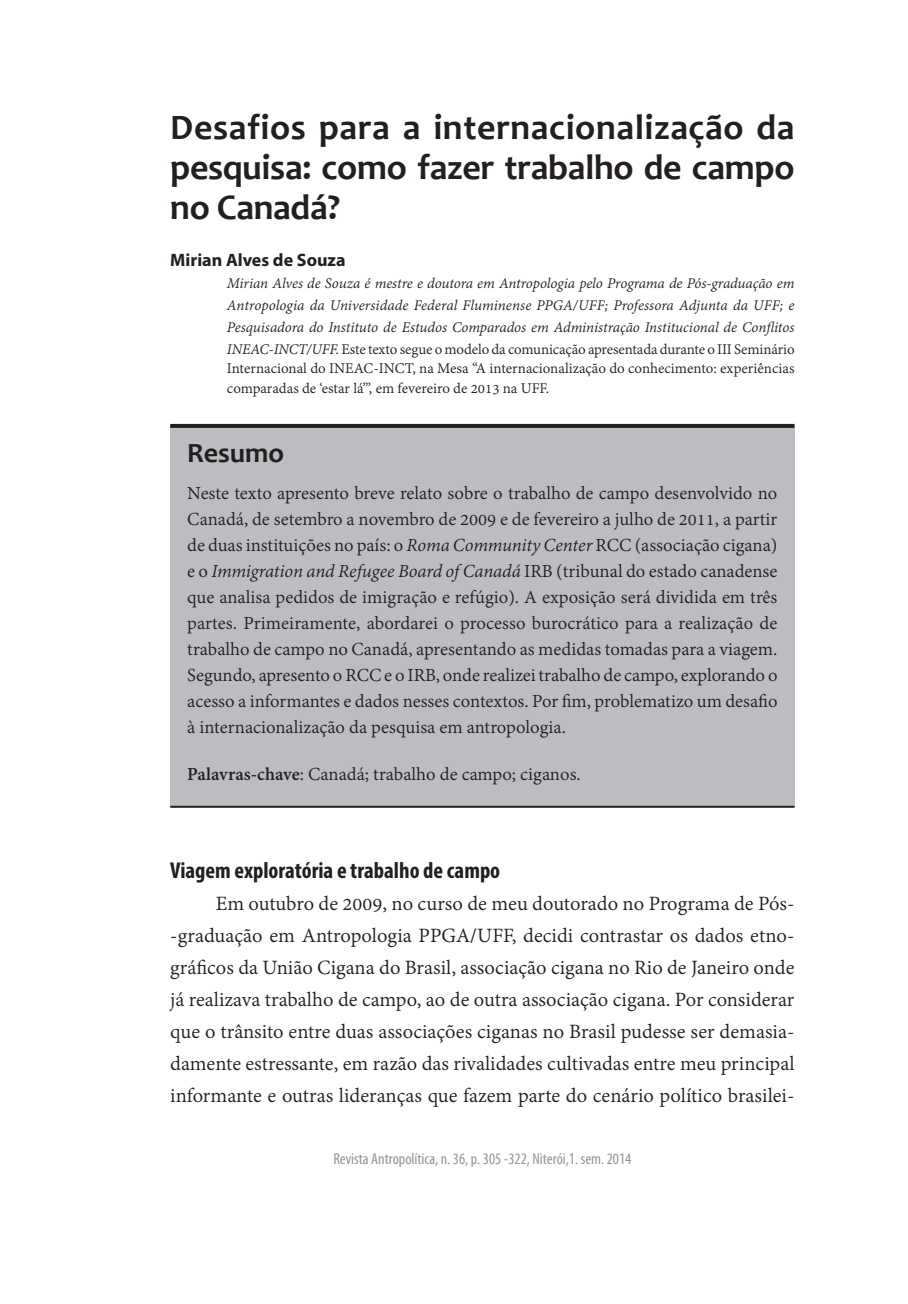
<style>
.page{position:relative;width:908px;height:1304px;background:#fff}
.page>*{position:absolute;margin:0;border:0;box-sizing:border-box;transform-origin:0 0}
.t1{font:700 36px/40px "Candara";letter-spacing:-.01em;color:#231f20;text-align:justify}
.t2{font:700 28px "Candara";color:#231f20}
.t3{font:700 condensed 23px "Myriad Pro";color:#231f20}
.t4{font:22px/32px "Adobe Devanagari";color:#231f20;text-align:justify}
.t5{font:20px/26px "Adobe Devanagari";color:#231f20;text-align:justify}
.t6{font:700 18px "Myriad Pro";color:#231f20}
.t7{font:italic 16px/22px "Adobe Devanagari";letter-spacing:-.005em;color:#231f20;text-align:justify}
.t8{font:16px/19.2px "Adobe Devanagari";color:#231f20}
.t9{font:condensed 16px "Myriad Pro";color:#939598}
.s1{font-style:normal}
.s2{font-style:italic}
.s3{font-weight:700}
</style>
<div class="page">
<div style="left:170px;top:426px;width:624px;height:381px;background:#bcbdc0"></div>
<hr style="left:170px;top:424px;width:624px;height:4px;background:#231f20">
<hr style="left:170px;top:806px;width:624px;height:2px;background:#231f20">
<h1 class="t1" style="left:170px;top:107px;width:625px">Desafios para a internacionalização da pesquisa: como fazer trabalho de campo no Canadá?</h1>
<p class="t6" style="left:170px;top:248px;width:177px">Mirian Alves de Souza</p>
<p class="t7" style="left:227px;top:274px;width:569px">Mirian Alves de Souza é mestre e doutora em Antropologia pelo Programa de Pós-graduação em Antropologia da Universidade Federal Fluminense PPGA/UFF; Professora Adjunta da UFF; e Pesquisadora do Instituto de Estudos Comparados em Administração Institucional de Conflitos INEAC-INCT/UFF. <span class="s1">Este texto segue o modelo da comunicação apresentada durante o III Seminário</span></p>
<p class="t8" style="left:227px;top:360px;width:568px">Internacional do INEAC-INCT, na Mesa “A internacionalização do conhecimento: experiências comparadas de ‘estar lá’”, em fevereiro de 2013 na UFF.</p>
<h2 class="t2" style="left:187px;top:435px;width:98px">Resumo</h2>
<p class="t5" style="left:187px;top:482px;width:591px">Neste texto apresento breve relato sobre o trabalho de campo desenvolvido no Canadá, de setembro a novembro de 2009 e de fevereiro a julho de 2011, a partir de duas instituições no país: o <span class="s2">Roma Community Center</span> RCC (associação cigana) e o <span class="s2">Immigration and Refugee Board of Canadá</span> IRB (tribunal do estado canadense que analisa pedidos de imigração e refúgio). A exposição será dividida em três partes. Primeiramente, abordarei o processo burocrático para a realização de trabalho de campo no Canadá, apresentando as medidas tomadas para a viagem.<br>Segundo, apresento o RCC e o IRB, onde realizei trabalho de campo, explorando o acesso a informantes e dados nesses contextos. Por fim, problematizo um desafio à internacionalização da pesquisa em antropologia.</p>
<p class="t5" style="left:187px;top:763px;width:395px"><span class="s3">Palavras-chave</span>: Canadá; trabalho de campo; ciganos.</p>
<p class="t3" style="left:170px;top:856px;width:331px">Viagem exploratória e trabalho de campo</p>
<p class="t4" style="left:170px;top:890px;width:625px;text-indent:45px">Em outubro de 2009, no curso de meu doutorado no Programa de Pós--graduação em Antropologia PPGA/UFF, decidi contrastar os dados etno&shy;gráficos da União Cigana do Brasil, associação cigana no Rio de Janeiro onde já realizava trabalho de campo, ao de outra associação cigana. Por considerar que o trânsito entre duas associações ciganas no Brasil pudesse ser demasia&shy;damente estressante, em razão das rivalidades cultivadas entre meu principal informante e outras lideranças que fazem parte do cenário político brasilei-</p>
<p class="t9" style="left:333px;top:1150px;width:299px">Revista Antropolítica, n. 36, p. 305 -322, Niterói,1. sem. 2014</p>
</div>
